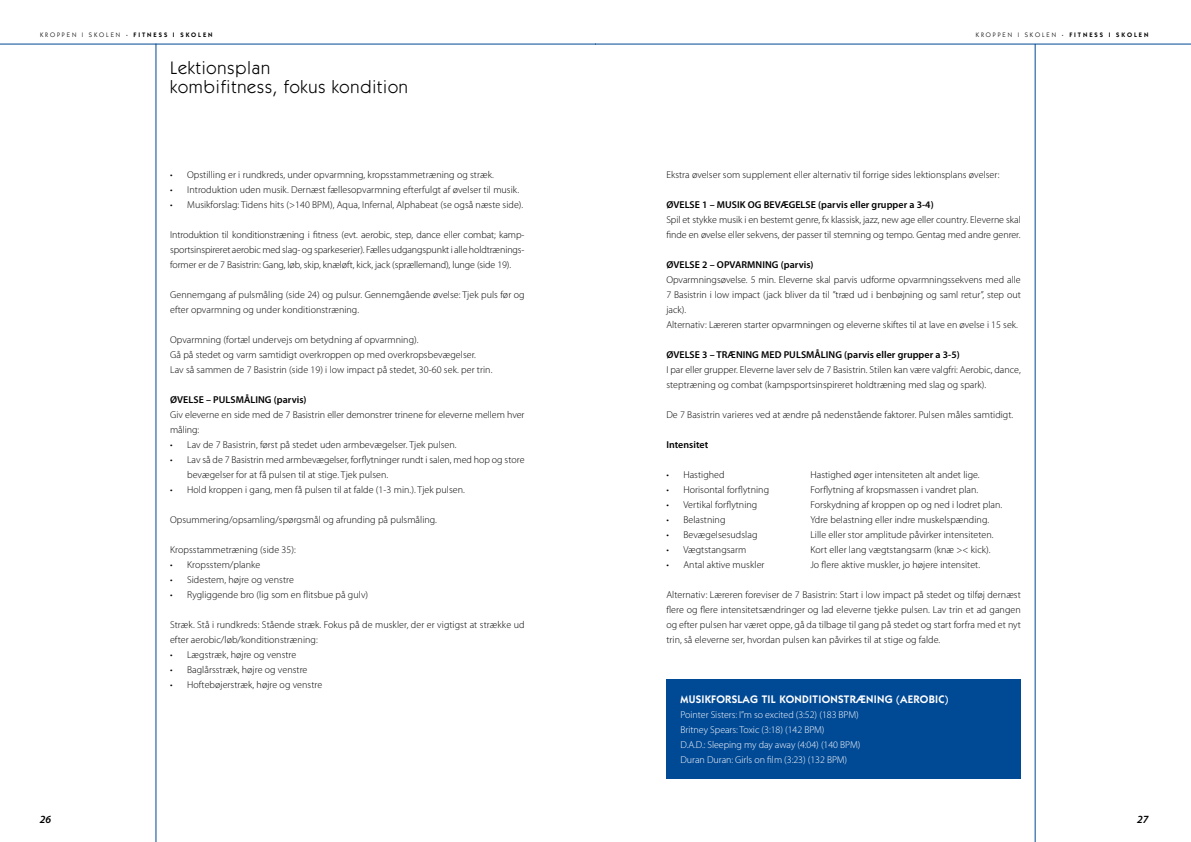
<style>
.page{position:relative;width:1191px;height:842px;background:#fff}
.page>*{position:absolute;margin:0;border:0;box-sizing:border-box;transform-origin:0 0}
.t1{font:18px/19px "Itc Kabel";letter-spacing:.05em;color:#000}
.t2{font:600 11px "Itc Kabel";letter-spacing:.025em;color:#fff}
.t3{font:italic 600 11px "Myriad Pro";color:#000}
.t4{font:300 10px/15px "Myriad Pro";letter-spacing:.005em;color:#000}
.t5{font:600 10px "Myriad Pro";letter-spacing:.005em;color:#000}
.t6{font:300 10px/15px "Myriad Pro";letter-spacing:-.005em;color:#fff}
.t7{font:600 6.5px "ITC Kabel Std";letter-spacing:.3em;color:#000}
.s1{font-weight:400}
</style>
<div class="page">
<hr style="left:0;top:44px;width:595px;height:1px;background:#004995">
<hr style="left:156px;top:44px;width:1px;height:798px;background:#004995">
<hr style="left:595px;top:44px;width:596px;height:1px;background:#004995">
<hr style="left:1035px;top:44px;width:1px;height:798px;background:#004995">
<div style="left:666px;top:679px;width:354px;height:99px;background:#004995"></div>
<p class="t7" style="left:40px;top:31px;width:174px"><span class="s1">KROPPEN I SKOLEN</span> · FITNESS I SKOLEN</p>
<p class="t7" style="left:976px;top:31px;width:174px"><span class="s1">KROPPEN I SKOLEN</span> · Fi TNESS I SKOLEN</p>
<h1 class="t1" style="left:170px;top:58px;width:239px">Lektionsplan<br>kombifitness, fokus kondition</h1>
<p class="t4" style="left:170px;top:168px;width:325px">• Opstilling er i rundkreds, under opvarmning, kropsstammetræning og stræk.</p>
<p class="t4" style="left:170px;top:183px;width:350px">• Introduktion uden musik. Dernæst fællesopvarmning efterfulgt af øvelser til musik.</p>
<p class="t4" style="left:170px;top:198px;width:355px">• Musikforslag: Tidens hits (&gt;140 BPM), Aqua, Infernal, Alphabeat (se også næste side).</p>
<p class="t4" style="left:170px;top:228px;width:356px;text-align:justify">Introduktion til konditionstræning i fitness (evt. aerobic, step, dance eller combat; kamp&shy;sportsinspireret aerobic med slag- og sparkeserier). Fælles udgangspunkt i alle holdtrænings&shy;former er de 7 Basistrin: Gang, løb, skip, knæløft, kick, jack (sprællemand), lunge (side 19).</p>
<p class="t4" style="left:170px;top:288px;width:356px">Gennemgang af pulsmåling (side 24) og pulsur. Gennemgående øvelse: Tjek puls før og efter opvarmning og under konditionstræning.</p>
<p class="t4" style="left:170px;top:333px;width:324px">Opvarmning (fortæl undervejs om betydning af opvarmning).<br>Gå på stedet og varm samtidigt overkroppen op med overkropsbevægelser.<br>Lav så sammen de 7 Basistrin (side 19) i low impact på stedet, 30-60 sek. per trin.</p>
<p class="t5" style="left:170px;top:394px;width:138px">ØVELSE – PULSMÅLING (parvis)</p>
<p class="t4" style="left:170px;top:408px;width:356px">Giv eleverne en side med de 7 Basistrin eller demonstrer trinene for eleverne mellem hver måling:</p>
<p class="t4" style="left:170px;top:438px;width:288px">• Lav de 7 Basistrin, først på stedet uden armbevægelser. Tjek pulsen.</p>
<p class="t4" style="left:187px;top:453px;width:339px;text-indent:-17px">• Lav så de 7 Basistrin med armbevægelser, forflytninger rundt i salen, med hop og store bevægelser for at få pulsen til at stige. Tjek pulsen.</p>
<p class="t4" style="left:170px;top:483px;width:296px">• Hold kroppen i gang, men få pulsen til at falde (1-3 min.). Tjek pulsen.</p>
<p class="t4" style="left:170px;top:513px;width:268px">Opsummering/opsamling/spørgsmål og afrunding på pulsmåling.</p>
<p class="t4" style="left:170px;top:543px;width:127px">Kropsstammetræning (side 35):</p>
<p class="t4" style="left:170px;top:558px;width:92px">• Kropsstem/planke</p>
<p class="t4" style="left:170px;top:573px;width:125px">• Sidestem, højre og venstre</p>
<p class="t4" style="left:170px;top:588px;width:200px">• Rygliggende bro (lig som en flitsbue på gulv)</p>
<p class="t4" style="left:170px;top:618px;width:356px">Stræk. Stå i rundkreds: Stående stræk. Fokus på de muskler, der er vigtigst at strække ud efter aerobic/løb/konditionstræning:</p>
<p class="t4" style="left:170px;top:648px;width:128px">• Lægstræk, højre og venstre</p>
<p class="t4" style="left:170px;top:663px;width:139px">• Baglårsstræk, højre og venstre</p>
<p class="t4" style="left:170px;top:678px;width:154px">• Hoftebøjerstræk, højre og venstre</p>
<p class="t4" style="left:666px;top:168px;width:334px">Ekstra øvelser som supplement eller alternativ til forrige sides lektionsplans øvelser:</p>
<p class="t5" style="left:666px;top:199px;width:269px">ØVELSE 1 – MUSIK OG BEVÆGELSE (parvis eller grupper a 3-4)</p>
<p class="t4" style="left:666px;top:213px;width:356px">Spil et stykke musik i en bestemt genre, fx klassisk, jazz, new age eller country. Eleverne skal finde en øvelse eller sekvens, der passer til stemning og tempo. Gentag med andre genrer.</p>
<p class="t5" style="left:666px;top:259px;width:149px">ØVELSE 2 – OPVARMNING (parvis)</p>
<p class="t4" style="left:666px;top:273px;width:356px">Opvarmningsøvelse. 5 min. Eleverne skal parvis udforme opvarmningssekvens med alle 7 Basistrin i low impact (jack bliver da til ”træd ud i benbøjning og saml retur”, step out jack).<br>Alternativ: Læreren starter opvarmningen og eleverne skiftes til at lave en øvelse i 15 sek.</p>
<p class="t5" style="left:666px;top:349px;width:295px">ØVELSE 3 – TRÆNING MED PULSMÅLING (parvis eller grupper a 3-5)</p>
<p class="t4" style="left:666px;top:363px;width:356px">I par eller grupper. Eleverne laver selv de 7 Basistrin. Stilen kan være valgfri: Aerobic, dance, steptræning og combat (kampsportsinspireret holdtræning med slag og spark).</p>
<p class="t4" style="left:666px;top:408px;width:348px">De 7 Basistrin varieres ved at ændre på nedenstående faktorer. Pulsen måles samtidigt.</p>
<p class="t5" style="left:666px;top:439px;width:43px">Intensitet</p>
<p class="t4" style="left:666px;top:468px;width:60px">• Hastighed</p>
<p class="t4" style="left:810px;top:468px;width:171px">Hastighed øger intensiteten alt andet lige.</p>
<p class="t4" style="left:666px;top:483px;width:104px">• Horisontal forflytning</p>
<p class="t4" style="left:810px;top:483px;width:169px">Forflytning af kropsmassen i vandret plan.</p>
<p class="t4" style="left:666px;top:498px;width:92px">• Vertikal forflytning</p>
<p class="t4" style="left:810px;top:498px;width:193px">Forskydning af kroppen op og ned i lodret plan.</p>
<p class="t4" style="left:666px;top:513px;width:61px">• Belastning</p>
<p class="t4" style="left:810px;top:513px;width:180px">Ydre belastning eller indre muskelspænding.</p>
<p class="t4" style="left:666px;top:528px;width:93px">• Bevægelsesudslag</p>
<p class="t4" style="left:810px;top:528px;width:185px">Lille eller stor amplitude påvirker intensiteten.</p>
<p class="t4" style="left:666px;top:543px;width:82px">• Vægtstangsarm</p>
<p class="t4" style="left:810px;top:543px;width:182px">Kort eller lang vægtstangsarm (knæ &gt;&lt; kick).</p>
<p class="t4" style="left:666px;top:558px;width:100px">• Antal aktive muskler</p>
<p class="t4" style="left:810px;top:558px;width:171px">Jo flere aktive muskler, jo højere intensitet.</p>
<p class="t4" style="left:666px;top:588px;width:356px;text-align:justify">Alternativ: Læreren foreviser de 7 Basistrin: Start i low impact på stedet og tilføj dernæst flere og flere intensitetsændringer og lad eleverne tjekke pulsen. Lav trin et ad gangen og efter pulsen har været oppe, gå da tilbage til gang på stedet og start forfra med et nyt trin, så eleverne ser, hvordan pulsen kan påvirkes til at stige og falde.</p>
<p class="t2" style="left:680px;top:693px;width:269px">MUSIKFORSLAG TIL KONDITIONSTRÆNING (AEROBIC)</p>
<p class="t6" style="left:680px;top:708px;width:181px">Pointer Sisters: I”m so excited (3:52) (183 BPM)<br>Britney Spears: Toxic (3:18) (142 BPM)<br>D.A.D.: Sleeping my day away (4:04) (140 BPM)<br>Duran Duran: Girls on film (3:23) (132 BPM)</p>
<p class="t3" style="left:40px;top:813px;width:13px">26</p>
<p class="t3" style="left:1137px;top:813px;width:13px">27</p>
</div>
